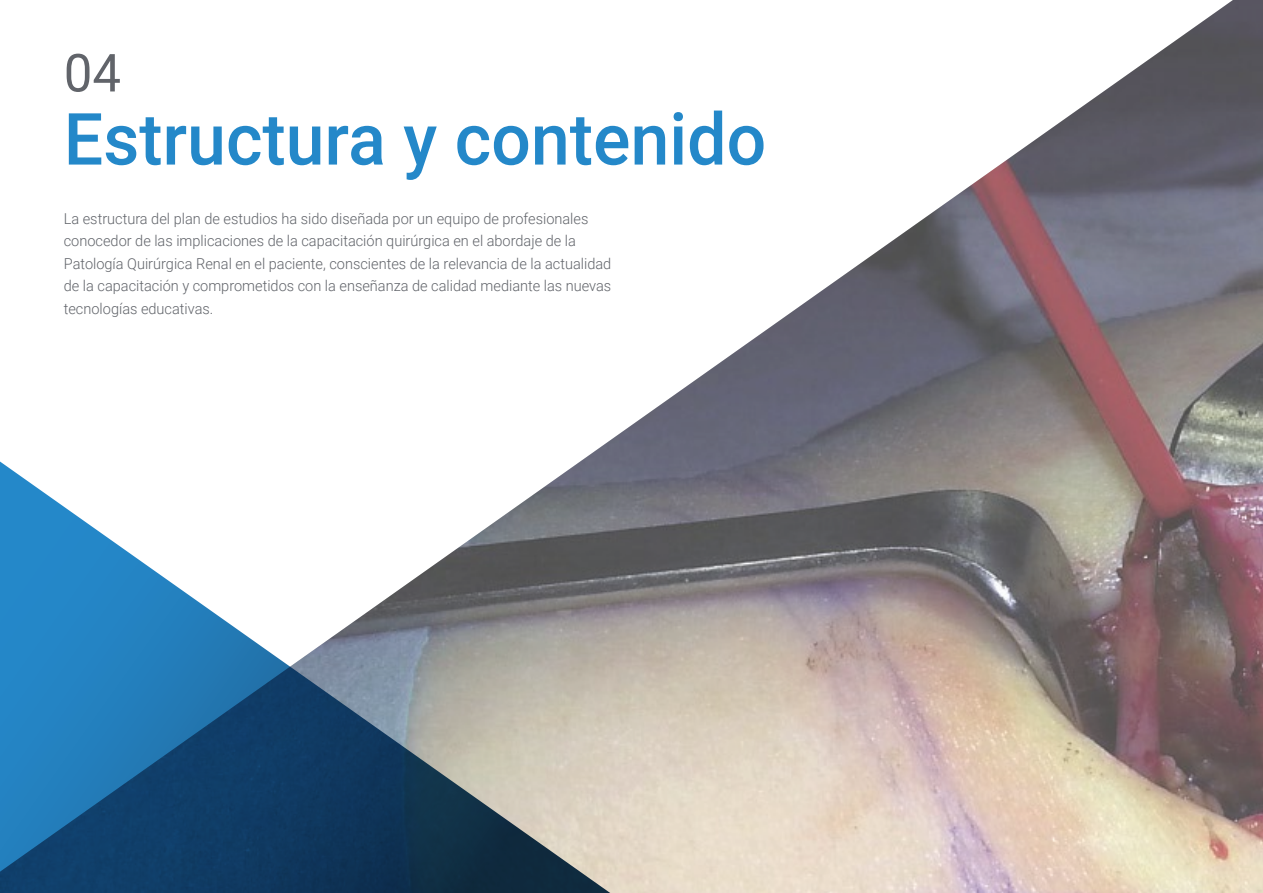
<style>
.page{position:relative;width:1263px;height:893px;background:#fff}
.page>*{position:absolute;margin:0;border:0;box-sizing:border-box;transform-origin:0 0}
.t1{font:500 72px "Roboto";color:#2488c9}
.t2{font:52.5px "Roboto";color:#61646a}
.t3{font:300 15px/22.5px "Roboto";color:#61646a}
</style>
<div class="page">
<img style="left:602px;top:0;width:661px;height:893px">
<svg style="left:0;top:446px;width:640px;height:447px"></svg>
<h2 class="t2" style="left:64px;top:36px;width:59px">04</h2>
<h1 class="t1" style="left:64px;top:89px;width:704px">Estructura y contenido</h1>
<p class="t3" style="left:64px;top:207px;width:549px">La estructura del plan de estudios ha sido diseñada por un equipo de profesionales conocedor de las implicaciones de la capacitación quirúrgica en el abordaje de la Patología Quirúrgica Renal en el paciente, conscientes de la relevancia de la actualidad de la capacitación y comprometidos con la enseñanza de calidad mediante las nuevas tecnologías educativas.</p>
</div>
